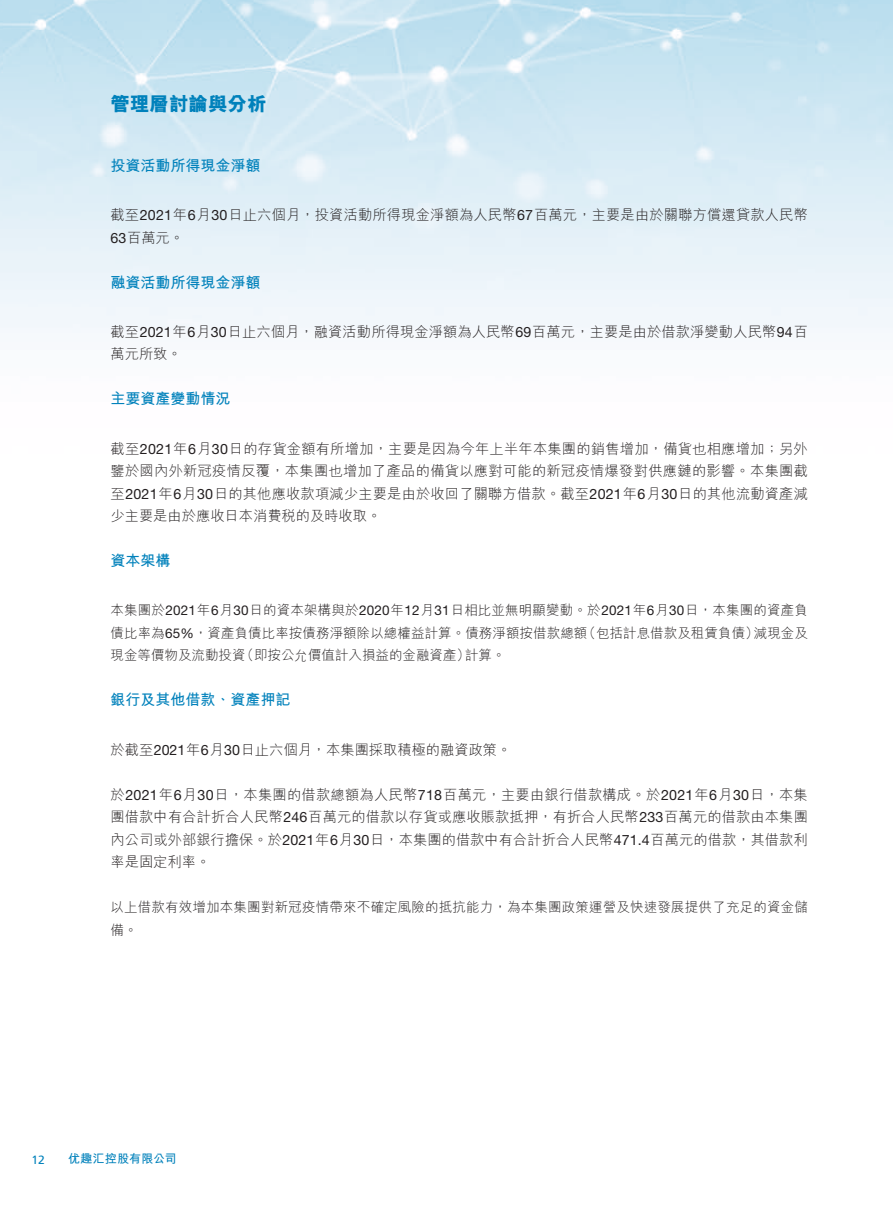
<style>
.page{position:relative;width:893px;height:1212px;background:#fff}
.page>*{position:absolute;margin:0;border:0;box-sizing:border-box;transform-origin:0 0}
.t1{font:800 19.5px "M Hei HK";color:#0081bb}
.t2{font:700 15px "M Hei HK";color:#0081bb}
.t3{font:300 14.25px/22.5px "M Hei HK";letter-spacing:.01em;color:#231f20}
.t4{font:300 13.5px/22.5px "M Hei HK";letter-spacing:.015em;color:#231f20;text-align:justify}
.t5{font:700 12px "M Hei HKS";letter-spacing:.015em;color:#0081bb}
.t6{font:12px "Frutiger LT Std";color:#0081bb}
.s1{font-family:"Helvetica Neue LT Std";font-weight:400}
</style>
<div class="page">
<img style="left:0;top:0;width:893px;height:333px">
<h1 class="t1" style="left:111px;top:91px;width:157px">管理層討論與分析</h1>
<p class="t2" style="left:111px;top:154px;width:152px">投資活動所得現金淨額</p>
<p class="t3" style="left:111px;top:203px;width:699px">截至<span class="s1">2021</span>年<span class="s1">6</span>月<span class="s1">30</span>日止六個月，投資活動所得現金淨額為人民幣<span class="s1">67</span>百萬元，主要是由於關聯方償還貸款人民幣<br><span class="s1">63</span>百萬元。</p>
<p class="t2" style="left:111px;top:271px;width:152px">融資活動所得現金淨額</p>
<p class="t3" style="left:111px;top:320px;width:699px">截至<span class="s1">2021</span>年<span class="s1">6</span>月<span class="s1">30</span>日止六個月，融資活動所得現金淨額為人民幣<span class="s1">69</span>百萬元，主要是由於借款淨變動人民幣<span class="s1">94</span>百萬元所致。</p>
<p class="t2" style="left:111px;top:388px;width:122px">主要資產變動情況</p>
<p class="t3" style="left:111px;top:437px;width:699px;text-align:justify">截至<span class="s1">2021</span>年<span class="s1">6</span>月<span class="s1">30</span>日的存貨金額有所增加，主要是因為今年上半年本集團的銷售增加，備貨也相應增加；另外鑒於國內外新冠疫情反覆，本集團也增加了產品的備貨以應對可能的新冠疫情爆發對供應鏈的影響。本集團截至<span class="s1">2021</span>年<span class="s1">6</span>月<span class="s1">30</span>日的其他應收款項減少主要是由於收回了關聯方借款。截至<span class="s1">2021</span>年<span class="s1">6</span>月<span class="s1">30</span>日的其他流動資產減少主要是由於應收日本消費稅的及時收取。</p>
<p class="t2" style="left:111px;top:550px;width:61px">資本架構</p>
<p class="t4" style="left:111px;top:599px;width:699px">本集團於<span class="s1">2021</span>年<span class="s1">6</span>月<span class="s1">30</span>日的資本架構與於<span class="s1">2020</span>年<span class="s1">12</span>月<span class="s1">31</span>日相比並無明顯變動。於<span class="s1">2021</span>年<span class="s1">6</span>月<span class="s1">30</span>日，本集團的資產負債比率為<span class="s1">65%</span>，資產負債比率按債務淨額除以總權益計算。債務淨額按借款總額（包括計息借款及租賃負債）減現金及現金等價物及流動投資（即按公允價值計入損益的金融資產）計算。</p>
<p class="t2" style="left:111px;top:689px;width:182px">銀行及其他借款、資產押記</p>
<p class="t3" style="left:111px;top:738px;width:402px">於截至<span class="s1">2021</span>年<span class="s1">6</span>月<span class="s1">30</span>日止六個月，本集團採取積極的融資政策。</p>
<p class="t3" style="left:110px;top:783px;width:699px;text-align:justify">於<span class="s1">2021</span>年<span class="s1">6</span>月<span class="s1">30</span>日，本集團的借款總額為人民幣<span class="s1">718</span>百萬元，主要由銀行借款構成。於<span class="s1">2021</span>年<span class="s1">6</span>月<span class="s1">30</span>日，本集團借款中有合計折合人民幣<span class="s1">246</span>百萬元的借款以存貨或應收賬款抵押，有折合人民幣<span class="s1">233</span>百萬元的借款由本集團內公司或外部銀行擔保。於<span class="s1">2021</span>年<span class="s1">6</span>月<span class="s1">30</span>日，本集團的借款中有合計折合人民幣<span class="s1">471.4</span>百萬元的借款，其借款利率是固定利率。</p>
<p class="t4" style="left:111px;top:896px;width:699px">以上借款有效增加本集團對新冠疫情帶來不確定風險的抵抗能力，為本集團政策運營及快速發展提供了充足的資金儲備。</p>
<p class="t6" style="left:32px;top:1153px;width:15px">12</p>
<p class="t5" style="left:68px;top:1150px;width:110px">優趣匯控股有限公司</p>
</div>
